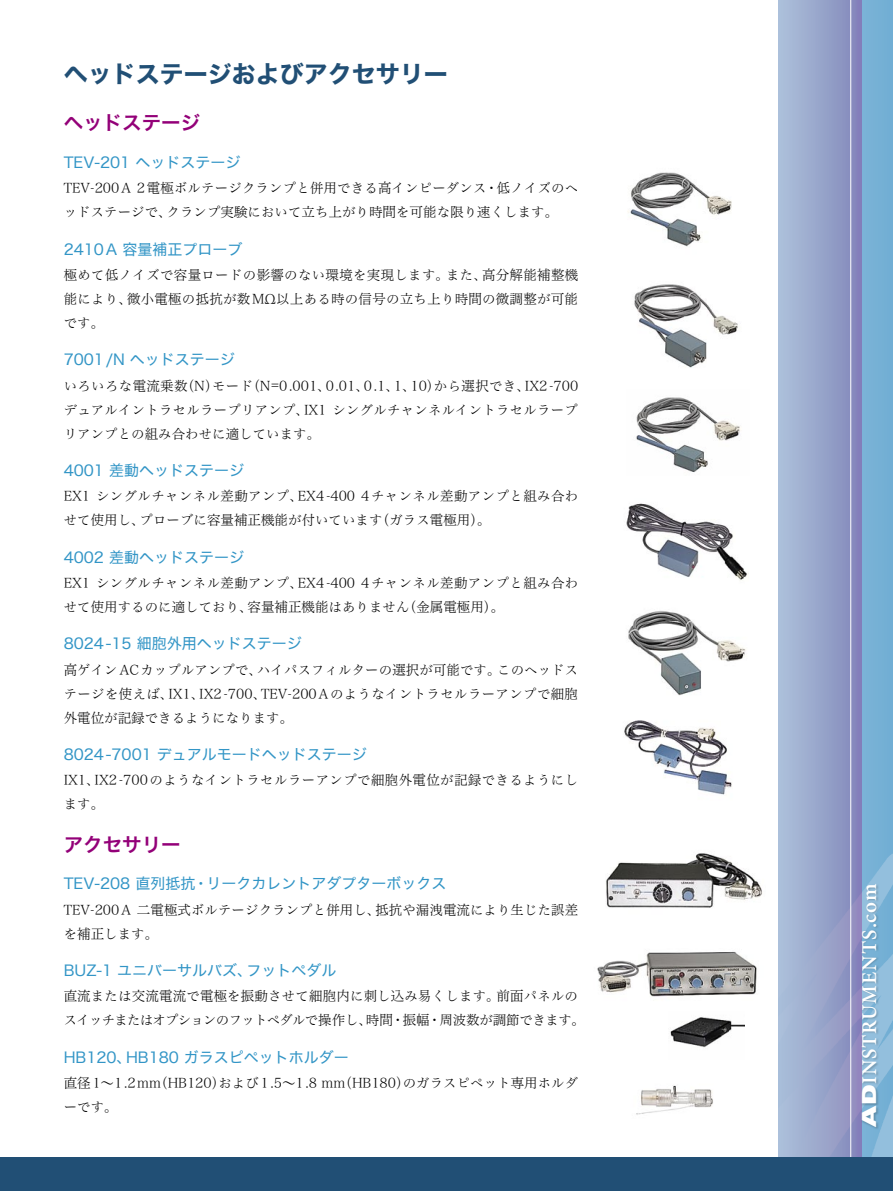
<style>
.page{position:relative;width:893px;height:1191px;background:#fff}
.page>*{position:absolute;margin:0;border:0;box-sizing:border-box;transform-origin:0 0}
.大見出し{font:24px "Hiragino Kaku W7 90 msp RKSJ H";color:#214f75}
.t1{font:600 21px "Minion Pro";letter-spacing:.045em;color:#fff}
.見出し{font:19.5px "Hiragino Kaku W6 90 msp RKSJ H";color:#930078}
.小見出し{font:15px "Hiragino Kaku W4 90 msp RKSJ H";color:#3295c6}
.本文{font:13.5px/24px "Hiragino Min W2 90 msp RKSJ H";color:#000}
.本文-2{font:13.5px/24px "Hiragino Min W2 90 msp RKSJ H";letter-spacing:.025em;color:#000}
.s1{font-family:"Univers LT Std X Black Ex";font-weight:400;font-size:19.5px}
</style>
<div class="page">
<div style="left:778px;top:0;width:115px;height:1191px;background:#76b1d5"></div>
<img style="left:861px;top:853px;width:32px;height:304px">
<div style="left:778px;top:0;width:83px;height:1191px;background:linear-gradient(to right,#adc3db,#8486ba)"></div>
<hr style="left:850px;top:0;width:1px;height:1191px;background:#fff">
<div style="left:861px;top:883px;width:19px;height:247px;background:#000;opacity:.2"></div>
<div style="left:0;top:1157px;width:893px;height:34px;background:#214f75"></div>
<img style="left:627px;top:172px;width:105px;height:75px">
<img style="left:634px;top:284px;width:104px;height:84px">
<img style="left:626px;top:503px;width:123px;height:77px">
<img style="left:628px;top:611px;width:118px;height:85px">
<img style="left:624px;top:720px;width:108px;height:75px">
<img style="left:606px;top:853px;width:157px;height:55px">
<img style="left:597px;top:951px;width:160px;height:46px">
<img style="left:636px;top:1085px;width:77px;height:30px">
<img style="left:636px;top:397px;width:104px;height:75px">
<img style="left:670px;top:1017px;width:74px;height:31px">
<p class="大見出し" style="left:64px;top:62px;width:385px">ヘッドステージおよびアクセサリー</p>
<p class="見出し" style="left:64px;top:113px;width:138px">ヘッドステージ</p>
<p class="小見出し" style="left:64px;top:154px;width:178px">TEV-201 ヘッドステージ</p>
<p class="本文" style="left:64px;top:177px;width:516px">TEV-200A 2電極ボルテージクランプと併用できる高インピーダンス・低ノイズのヘッドステージで、クランプ実験において立ち上がり時間を可能な限り速くします。</p>
<p class="小見出し" style="left:64px;top:241px;width:180px">2410A 容量補正プローブ</p>
<p class="本文" style="left:64px;top:263px;width:516px;text-align:justify">極めて低ノイズで容量ロードの影響のない環境を実現します。また、高分解能補整機能により、微小電極の抵抗が数MΩ以上ある時の信号の立ち上り時間の微調整が可能です。</p>
<p class="小見出し" style="left:64px;top:352px;width:173px">7001/N ヘッドステージ</p>
<p class="本文" style="left:64px;top:374px;width:516px;text-align:justify">いろいろな電流乗数（N）モード（N=0.001、0.01、0.1、1、10）から選択でき、IX2-700デュアルイントラセルラープリアンプ、IX1 シングルチャンネルイントラセルラープリアンプとの組み合わせに適しています。</p>
<p class="小見出し" style="left:64px;top:462px;width:182px">4001 差動ヘッドステージ</p>
<p class="本文" style="left:64px;top:484px;width:516px">EX1 シングルチャンネル差動アンプ、EX4-400 4チャンネル差動アンプと組み合わせて使用し、プローブに容量補正機能が付いています（ガラス電極用）。</p>
<p class="小見出し" style="left:64px;top:549px;width:182px">4002 差動ヘッドステージ</p>
<p class="本文" style="left:64px;top:571px;width:516px">EX1 シングルチャンネル差動アンプ、EX4-400 4チャンネル差動アンプと組み合わせて使用するのに適しており、容量補正機能はありません（金属電極用）。</p>
<p class="小見出し" style="left:64px;top:636px;width:240px">8024-15 細胞外用ヘッドステージ</p>
<p class="本文" style="left:64px;top:658px;width:516px;text-align:justify">高ゲインACカップルアンプで、ハイパスフィルターの選択が可能です。このヘッドステージを使えば、IX1、IX2-700、TEV-200Aのようなイントラセルラーアンプで細胞外電位が記録できるようになります。</p>
<p class="小見出し" style="left:64px;top:746px;width:305px">8024-7001 デュアルモードヘッドステージ</p>
<p class="本文-2" style="left:64px;top:768px;width:516px">IX1、IX2-700のようなイントラセルラーアンプで細胞外電位が記録できるようにします。</p>
<p class="見出し" style="left:64px;top:834px;width:119px">アクセサリー</p>
<p class="小見出し" style="left:64px;top:876px;width:384px">TEV-208 直列抵抗・リークカレントアダプターボックス</p>
<p class="本文" style="left:64px;top:898px;width:516px">TEV-200A 二電極式ボルテージクランプと併用し、抵抗や漏洩電流により生じた誤差を補正します。</p>
<p class="小見出し" style="left:64px;top:962px;width:274px">BUZ-1 ユニバーサルバズ、フットペダル</p>
<p class="本文" style="left:64px;top:984px;width:523px">直流または交流電流で電極を振動させて細胞内に刺し込み易くします。前面パネルのスイッチまたはオプションのフットペダルで操作し、時間・振幅・周波数が調節できます。</p>
<p class="小見出し" style="left:64px;top:1049px;width:287px">HB120、HB180 ガラスピペットホルダー</p>
<p class="本文" style="left:64px;top:1071px;width:516px">直径1～1.2mm（HB120）および1.5～1.8 mm（HB180）のガラスピペット専用ホルダーです。</p>
<p class="t1" style="left:857px;top:1127px;width:245px;rotate:-90deg"><span class="s1">AD</span>INSTRUMENTS.com</p>
</div>
